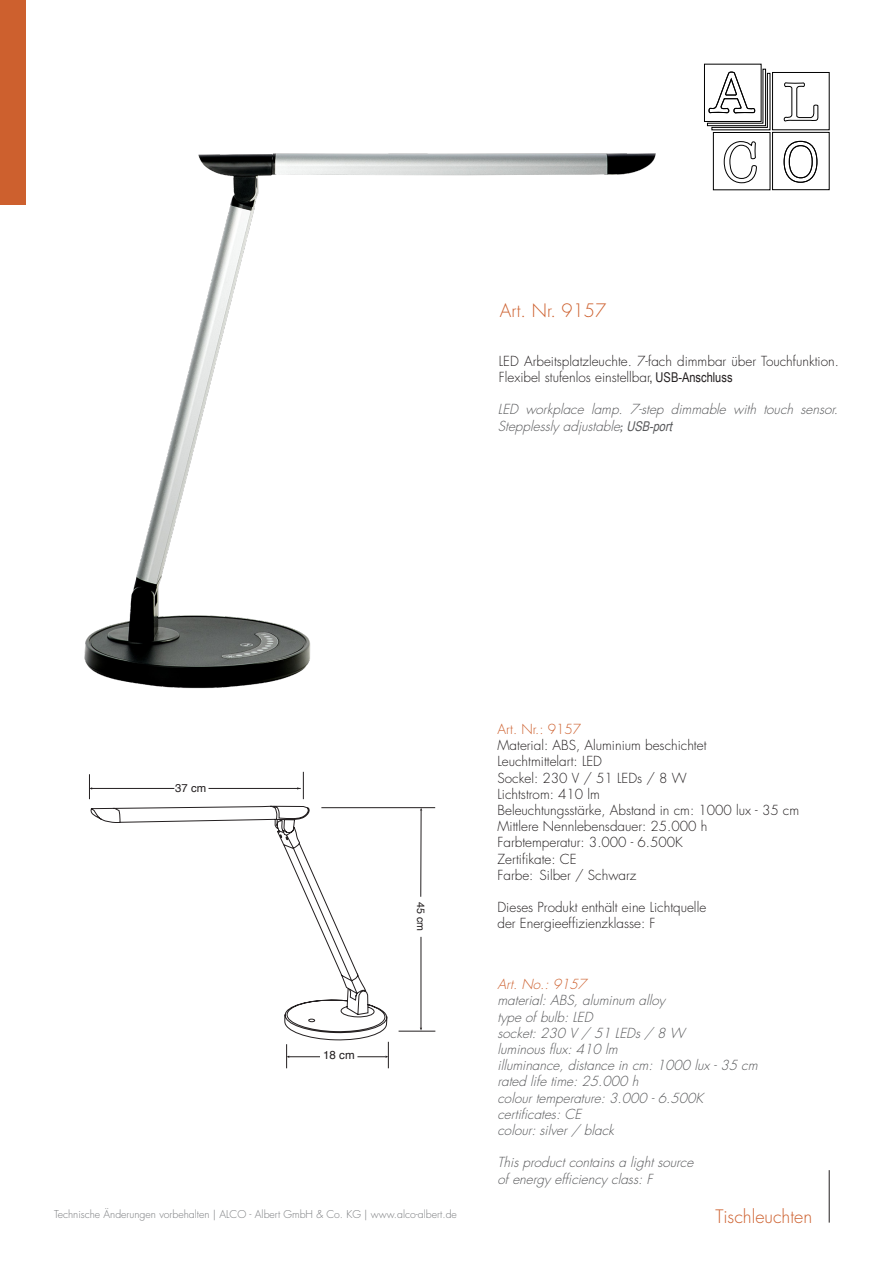
<style>
.page{position:relative;width:893px;height:1263px;background:#fff}
.page>*{position:absolute;margin:0;border:0;box-sizing:border-box;transform-origin:0 0}
.t1{font:300 18px "Futura Std";color:#cd602e}
.t2{font:300 13.5px/16.5px "Futura Std";color:#231f20}
.t3{font:italic 300 13.5px/16.5px "Futura Std";color:#57585a}
.t4{font:300 13.5px "Futura Std";color:#cd602e}
.t5{font:italic 300 13.5px "Futura Std";color:#cd602e}
.t6{font:11.55px "Helvetica";color:#231f20}
.t7{font:11.4px "Helvetica";color:#231f20}
.t8{font:10.65px "Helvetica";color:#231f20}
.t9{font:300 10.5px "Futura Std";color:#787a7d}
.s1{font-family:"Arial Narrow";font-weight:400}
.s2{font-family:"Minion Pro";font-weight:400}
</style>
<div class="page">
<hr style="left:829px;top:1170px;width:1px;height:52px;background:#231f20">
<svg style="left:704px;top:64px;width:126px;height:126px"></svg>
<img style="left:84px;top:153px;width:572px;height:536px">
<hr style="left:321px;top:807px;width:114px;height:1px;background:#231f20">
<hr style="left:399px;top:1031px;width:36px;height:1px;background:#231f20">
<hr style="left:420px;top:810px;width:1px;height:87px;background:#231f20">
<hr style="left:421px;top:937px;width:1px;height:91px;background:#231f20">
<hr style="left:289px;top:1056px;width:31px;height:1px;background:#231f20">
<svg style="left:286px;top:1044px;width:3px;height:24px"></svg>
<svg style="left:357px;top:1042px;width:32px;height:26px"></svg>
<hr style="left:92px;top:788px;width:82px;height:1px;background:#231f20">
<svg style="left:89px;top:774px;width:3px;height:25px"></svg>
<hr style="left:208px;top:788px;width:93px;height:1px;background:#231f20">
<svg style="left:297px;top:772px;width:7px;height:27px"></svg>
<svg style="left:90px;top:806px;width:297px;height:234px"></svg>
<div style="left:0;top:0;width:26px;height:204px;background:#cd602e"></div>
<p class="t1" style="left:500px;top:299px;width:108px">Art. Nr. 9157</p>
<p class="t2" style="left:499px;top:353px;width:342px">LED Arbeitsplatzleuchte. 7-fach dimmbar über Touchfunktion.<br>Flexibel stufenlos einstellbar<span class="s1">, USB-Anschluss</span></p>
<p class="t3" style="left:498px;top:401px;width:345px">LED workplace lamp. 7-step dimmable with touch sensor.<br>Stepplessly adjustable<span class="s2">;</span> <span class="s1">USB-port</span></p>
<p class="t7" style="left:175px;top:779px;width:32px">37 cm</p>
<p class="t6" style="left:323px;top:1046px;width:33px">18 cm</p>
<p class="t8" style="left:429px;top:902px;width:30px;rotate:90deg">45 cm</p>
<p class="t9" style="left:54px;top:1207px;width:404px">Technische Änderungen vorbehalten | ALCO - Albert GmbH &amp; Co. KG | www.alco-albert.de</p>
<p class="t4" style="left:497px;top:721px;width:85px">Art. Nr.: 9157</p>
<p class="t2" style="left:497px;top:737px;width:210px">Material: ABS, Aluminium beschichtet</p>
<p class="t2" style="left:497px;top:754px;width:106px">Leuchtmittelart: LED</p>
<p class="t2" style="left:497px;top:770px;width:191px">Sockel: 230 V / 51 LEDs / 8 W</p>
<p class="t2" style="left:497px;top:786px;width:104px">Lichtstrom: 410 lm</p>
<p class="t2" style="left:497px;top:802px;width:303px">Beleuchtungsstärke, Abstand in cm: 1000 lux - 35 cm</p>
<p class="t2" style="left:497px;top:818px;width:211px">Mittlere Nennlebensdauer: 25.000 h</p>
<p class="t2" style="left:497px;top:835px;width:187px">Farbtemperatur: 3.000 - 6.500K</p>
<p class="t2" style="left:497px;top:851px;width:81px">Zertifikate: CE</p>
<p class="t2" style="left:497px;top:867px;width:140px">Farbe: Silber / Schwarz</p>
<p class="t2" style="left:497px;top:899px;width:210px">Dieses Produkt enthält eine Lichtquelle</p>
<p class="t2" style="left:497px;top:916px;width:159px">der Energieeffizienzklasse: F</p>
<p class="t5" style="left:497px;top:976px;width:94px">Art.No.:9157</p>
<p class="t3" style="left:497px;top:993px;width:169px">material:ABS,aluminum alloy</p>
<p class="t3" style="left:497px;top:1009px;width:100px">type ofbulb:LED</p>
<p class="t3" style="left:497px;top:1025px;width:192px">socket:230 V / 51 LEDs/ 8 W</p>
<p class="t3" style="left:497px;top:1041px;width:125px">luminousflux:410 lm</p>
<p class="t3" style="left:497px;top:1057px;width:265px">illuminance,distance incm:1000 lux-35 cm</p>
<p class="t3" style="left:497px;top:1074px;width:146px">rated life time:25.000 h</p>
<p class="t3" style="left:497px;top:1090px;width:211px">colourtemperature:3.000 -6.500K</p>
<p class="t3" style="left:497px;top:1106px;width:89px">certificates:CE</p>
<p class="t3" style="left:497px;top:1122px;width:122px">colour: silver/ black</p>
<p class="t3" style="left:497px;top:1155px;width:201px">Thisproductcontainsa lightsource</p>
<p class="t3" style="left:497px;top:1171px;width:160px">ofenergy efficiency class:F</p>
<p class="t1" style="left:716px;top:1205px;width:98px">Tischleuchten</p>
</div>
